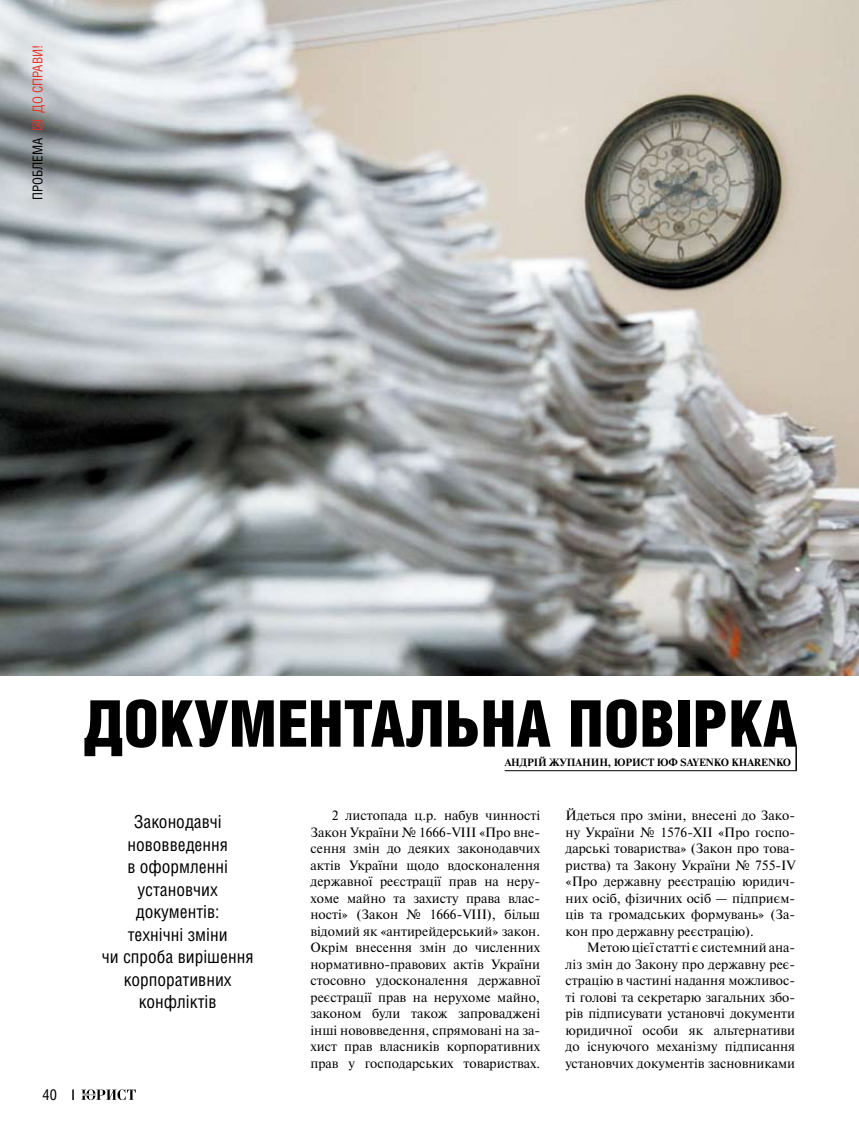
<style>
.page{position:relative;width:859px;height:1132px;background:#fff}
.page>*{position:absolute;margin:0;border:0;box-sizing:border-box;transform-origin:0 0}
.t1{font:900 64.5px "Helios Cond";color:#000}
.t2{font:18px/22.5px "Helios Cond";color:#000;text-align:center}
.t3{font:15px "Helios Cond";color:#000}
.t4{font:13.5px/16.5px "Newton C";color:#000;text-align:justify}
.t5{font:13.5px "Helios Cond";color:#e5352d}
.t6{font:13.5px "Helios Cond";color:#000}
.t7{font:700 10.5px "Newton C";color:#000}
</style>
<div class="page">
<svg style="left:72px;top:1089px;width:2px;height:10px"></svg>
<svg style="left:81px;top:1089px;width:55px;height:10px"></svg>
<img style="left:0;top:0;width:859px;height:675px">
<hr style="left:795px;top:746px;width:2px;height:24px;background:#000">
<hr style="left:505px;top:770px;width:292px;height:1px;background:#000">
<svg style="left:33px;top:120px;width:10px;height:10px"></svg>
<p class="t5" style="left:30px;top:113px;width:69px;rotate:-90deg">ДО СПРАВИ!</p>
<p class="t6" style="left:30px;top:200px;width:64px;rotate:-90deg">ПРОБЛЕМА</p>
<p class="t3" style="left:43px;top:1085px;width:16px">40</p>
<h1 class="t1" style="left:83px;top:686px;width:716px">Документальна повірка</h1>
<p class="t7" style="left:505px;top:756px;width:55px">АНДРІЙ ЖУП</p>
<p class="t7" style="left:576px;top:756px;width:217px">АНИН, Ю РИСТ ЮФ SAYENKO KHARENKO</p>
<h2 class="t2" style="left:102px;top:809px;width:153px">Законодавчі нововведення<br>в оформленні установчих документів:<br>технічні зміни<br>чи спроба вирішення корпоративних конфліктів</h2>
<p class="t4" style="left:310px;top:807px;width:231px;text-indent:21px">2 листопада ц.р. набув чинності Закон України № 1666-VIII «Про вне&shy;сення змін до деяких законодавчих актів України щодо вдосконалення державної реєстрації прав на неру&shy;хоме майно та захисту права влас&shy;ності» (Закон № 1666-VIII), більш відомий як «антирейдерський» закон.<br>Окрім внесення змін до численних нормативно-правових актів України стосовно удосконалення державної реєстрації прав на нерухоме майно, законом були також запроваджені інші нововведення, спрямовані на за&shy;хист прав власників корпоративних прав у господарських товариствах.</p>
<p class="t4" style="left:566px;top:807px;width:231px">Йдеться про зміни, внесені до Зако&shy;ну України № 1576-XII «Про госпо&shy;дарські товариства» (Закон про това&shy;риства) та Закону України № 755-IV «Про державну реєстрацію юридич&shy;них осіб, фізичних осіб — підприєм&shy;ців та громадських формувань» (За&shy;кон про державну реєстрацію).</p>
<p class="t4" style="left:566px;top:939px;width:231px;text-indent:21px">Метою цієї статті є системний ана&shy;ліз змін до Закону про державну реє&shy;страцію в частині надання можливос&shy;ті голові та секретарю загальних збо&shy;рів підписувати установчі документи юридичної особи як альтернативи до існуючого механізму підписання установчих документів засновниками</p>
</div>
